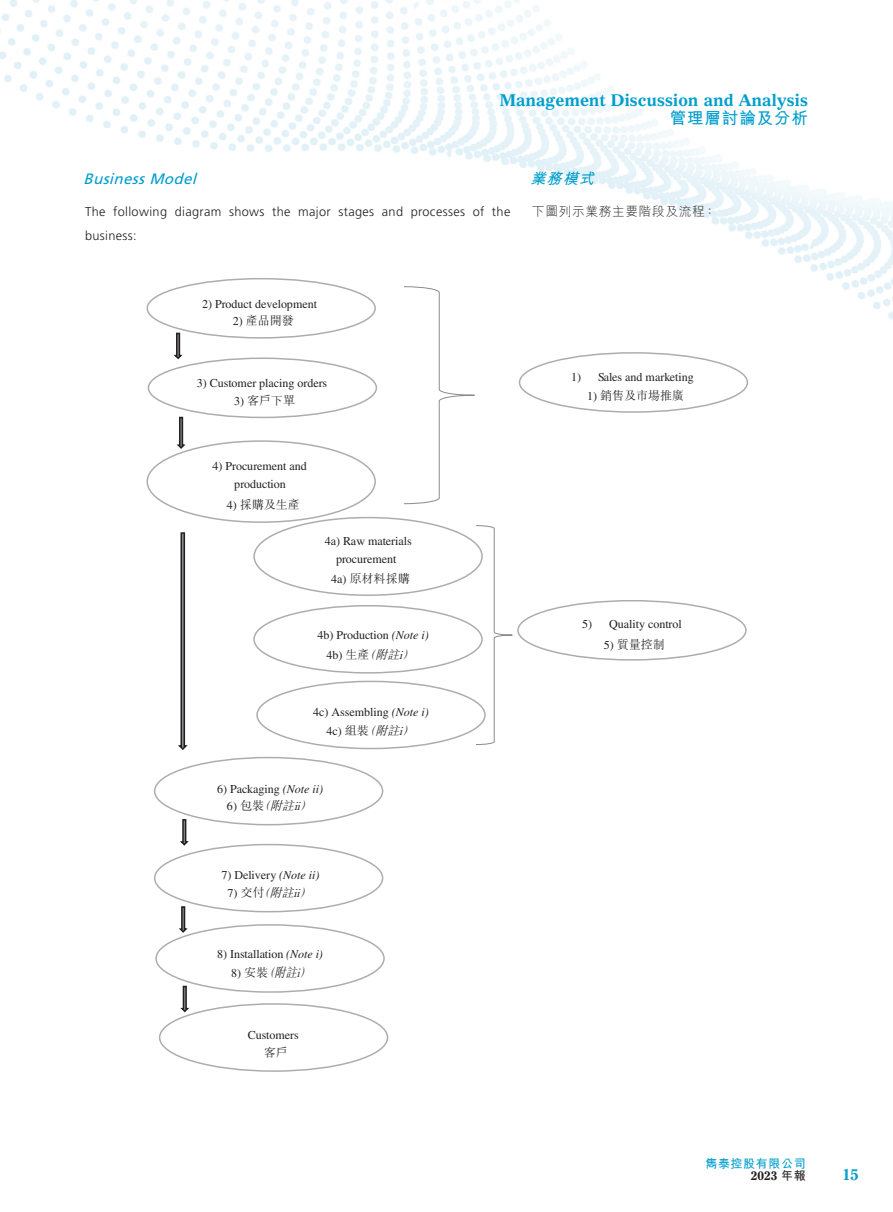
<style>
.page{position:relative;width:893px;height:1212px;background:#fff}
.page>*{position:absolute;margin:0;border:0;box-sizing:border-box;transform-origin:0 0}
.t1{font:700 16.5px "Gazette LT Std";letter-spacing:.005em;color:#009ecd}
.t2{font:700 16.5px "M Hei HK";letter-spacing:.055em;color:#009ecd}
.t3{font:italic 15px "Frutiger LT Std";color:#009ecd}
.t4{font:italic 700 15px "M Hei HK";color:#009ecd}
.t5{font:700 15px "Gazette LT Std";color:#009ecd}
.t6{font:italic 300 12.9px "M Sung HK";color:#231f20;scale:.87 1}
.t7{font:300 12.75px/24px "Frutiger LT Std";letter-spacing:.03em;color:#231f20}
.t8{font:300 12.75px "M Hei HK";letter-spacing:.05em;color:#231f20}
.t9{font:12px/18px "Times LT Std";letter-spacing:-.005em;color:#231f20;text-align:center}
.t10{font:300 12px "M Sung HK";letter-spacing:-.005em;color:#231f20}
.t11{font:italic 300 12px "M Sung HK";color:#231f20}
.t12{font:700 12px "M Hei HK";letter-spacing:.055em;color:#009ecd}
.t13{font:700 12px "Gazette LT Std";color:#231f20}
.s1{font-family:"Times LT Std";font-weight:400}
.s2{font-style:italic}
.s3{font-family:"Times LT Std";font-weight:400;font-style:normal}
.s4{font-style:normal}
.s5{font-family:"M Sung HK";font-weight:300}
.s6{font-family:"M Hei HK"}
</style>
<div class="page">
<img style="left:0;top:0;width:893px;height:1072px">
<div style="left:148px;top:358px;width:228px;height:59px;background:#fff;border-radius:50%"></div>
<div style="left:148px;top:357px;width:229px;height:61px;border:2px solid #acadb1;border-radius:50%"></div>
<div style="left:147px;top:279px;width:228px;height:59px;background:#fff;border-radius:50%"></div>
<div style="left:146px;top:278px;width:230px;height:61px;border:2px solid #acadb1;border-radius:50%"></div>
<div style="left:147px;top:441px;width:228px;height:81px;background:#fff;border-radius:50%"></div>
<div style="left:146px;top:440px;width:230px;height:83px;border:2px solid #acadb1;border-radius:50%"></div>
<div style="left:254px;top:518px;width:228px;height:77px;background:#fff;border-radius:50%"></div>
<div style="left:253px;top:517px;width:230px;height:79px;border:2px solid #acadb1;border-radius:50%"></div>
<div style="left:254px;top:606px;width:228px;height:67px;background:#fff;border-radius:50%"></div>
<div style="left:253px;top:605px;width:230px;height:69px;border:2px solid #acadb1;border-radius:50%"></div>
<div style="left:257px;top:681px;width:228px;height:67px;background:#fff;border-radius:50%"></div>
<div style="left:256px;top:681px;width:230px;height:68px;border:2px solid #acadb1;border-radius:50%"></div>
<div style="left:155px;top:757px;width:228px;height:68px;background:#fff;border-radius:50%"></div>
<div style="left:154px;top:757px;width:229px;height:68px;border:2px solid #acadb1;border-radius:50%"></div>
<div style="left:155px;top:844px;width:228px;height:68px;background:#fff;border-radius:50%"></div>
<div style="left:154px;top:844px;width:229px;height:68px;border:2px solid #acadb1;border-radius:50%"></div>
<div style="left:156px;top:925px;width:228px;height:67px;background:#fff;border-radius:50%"></div>
<div style="left:155px;top:924px;width:230px;height:69px;border:2px solid #acadb1;border-radius:50%"></div>
<div style="left:160px;top:1004px;width:228px;height:67px;background:#fff;border-radius:50%"></div>
<div style="left:159px;top:1003px;width:229px;height:69px;border:2px solid #acadb1;border-radius:50%"></div>
<div style="left:519px;top:353px;width:228px;height:59px;background:#fff;border-radius:50%"></div>
<div style="left:519px;top:352px;width:229px;height:61px;border:2px solid #acadb1;border-radius:50%"></div>
<div style="left:518px;top:601px;width:228px;height:59px;background:#fff;border-radius:50%"></div>
<div style="left:517px;top:600px;width:230px;height:61px;border:2px solid #acadb1;border-radius:50%"></div>
<svg style="left:173px;top:332px;width:11px;height:28px"></svg>
<svg style="left:176px;top:416px;width:11px;height:34px"></svg>
<svg style="left:178px;top:531px;width:11px;height:220px"></svg>
<svg style="left:180px;top:818px;width:11px;height:29px"></svg>
<svg style="left:178px;top:905px;width:11px;height:29px"></svg>
<svg style="left:180px;top:985px;width:11px;height:28px"></svg>
<svg style="left:403px;top:286px;width:72px;height:218px"></svg>
<svg style="left:475px;top:525px;width:38px;height:220px"></svg>
<h1 class="t1" style="left:500px;top:89px;width:310px">Management Discussion and Analysis</h1>
<h1 class="t2" style="left:670px;top:106px;width:140px">管理層討論及分析</h1>
<p class="t3" style="left:84px;top:169px;width:119px">BusinessModel</p>
<p class="t7" style="left:85px;top:200px;width:427px">The following diagram shows the major stages and processes of the business:</p>
<p class="t4" style="left:530px;top:167px;width:70px">業務模式</p>
<p class="t8" style="left:532px;top:205px;width:186px">下圖列示業務主要階段及流程：</p>
<p class="t9" style="left:202px;top:295px;width:117px">2) Product development</p>
<p class="t10" style="left:233px;top:312px;width:63px"><span class="s1">2)</span> 產品開發</p>
<p class="t9" style="left:197px;top:373px;width:132px">3) Customer placing orders</p>
<p class="t10" style="left:234px;top:393px;width:63px"><span class="s1">3)</span> 客戶下單</p>
<p class="t9" style="left:213px;top:457px;width:96px">4) Procurement and production</p>
<p class="t10" style="left:227px;top:496px;width:75px"><span class="s1">4)</span> 採購及生產</p>
<p class="t9" style="left:325px;top:531px;width:89px">4a) Raw materials procurement</p>
<p class="t10" style="left:331px;top:570px;width:80px"><span class="s1">4a)</span> 原材料採購</p>
<p class="t9" style="left:318px;top:626px;width:113px">4b) Production <span class="s2">(Note i)</span></p>
<p class="t11" style="left:326px;top:646px;width:93px"><span class="s3">4b)</span> <span class="s4">生產</span>（附註i）</p>
<p class="t9" style="left:313px;top:703px;width:117px">4c) Assembling <span class="s2">(Note i)</span></p>
<p class="t11" style="left:326px;top:723px;width:93px"><span class="s3">4c)</span> <span class="s4">組裝</span>（附註i）</p>
<p class="t9" style="left:217px;top:779px;width:107px">6) Packaging <span class="s2">(Note ii)</span></p>
<p class="t11" style="left:227px;top:797px;width:91px"><span class="s3">6 )</span> <span class="s4">包裝</span>（附註ii）</p>
<p class="t9" style="left:221px;top:866px;width:99px">7) Delivery <span class="s2">(Note ii)</span></p>
<p class="t11" style="left:227px;top:884px;width:90px"><span class="s3">7 )</span> <span class="s4">交付</span>（附註ii）</p>
<p class="t9" style="left:217px;top:945px;width:107px">8) Installation <span class="s2">(Note i)</span></p>
<p class="t9" style="left:231px;top:964px;width:39px">8) <span class="s5">安裝</span></p>
<p class="t6" style="left:263px;top:963px;width:56px;rotate:1deg">（附註i）</p>
<p class="t9" style="left:248px;top:1026px;width:53px">Customers</p>
<p class="t10" style="left:264px;top:1044px;width:26px">客戶</p>
<p class="t9" style="left:571px;top:368px;width:124px">1) Sales and marketing</p>
<p class="t10" style="left:587px;top:387px;width:99px"><span class="s1">1)</span> 銷售及市場推廣</p>
<p class="t9" style="left:582px;top:615px;width:101px">5) Quality control</p>
<p class="t10" style="left:604px;top:636px;width:63px"><span class="s1">5)</span> 質量控制</p>
<p class="t12" style="left:705px;top:1155px;width:102px">雋泰控股有限公司</p>
<p class="t13" style="left:751px;top:1168px;width:57px">2023 <span class="s6">年報</span></p>
<p class="t5" style="left:842px;top:1165px;width:18px">15</p>
</div>
